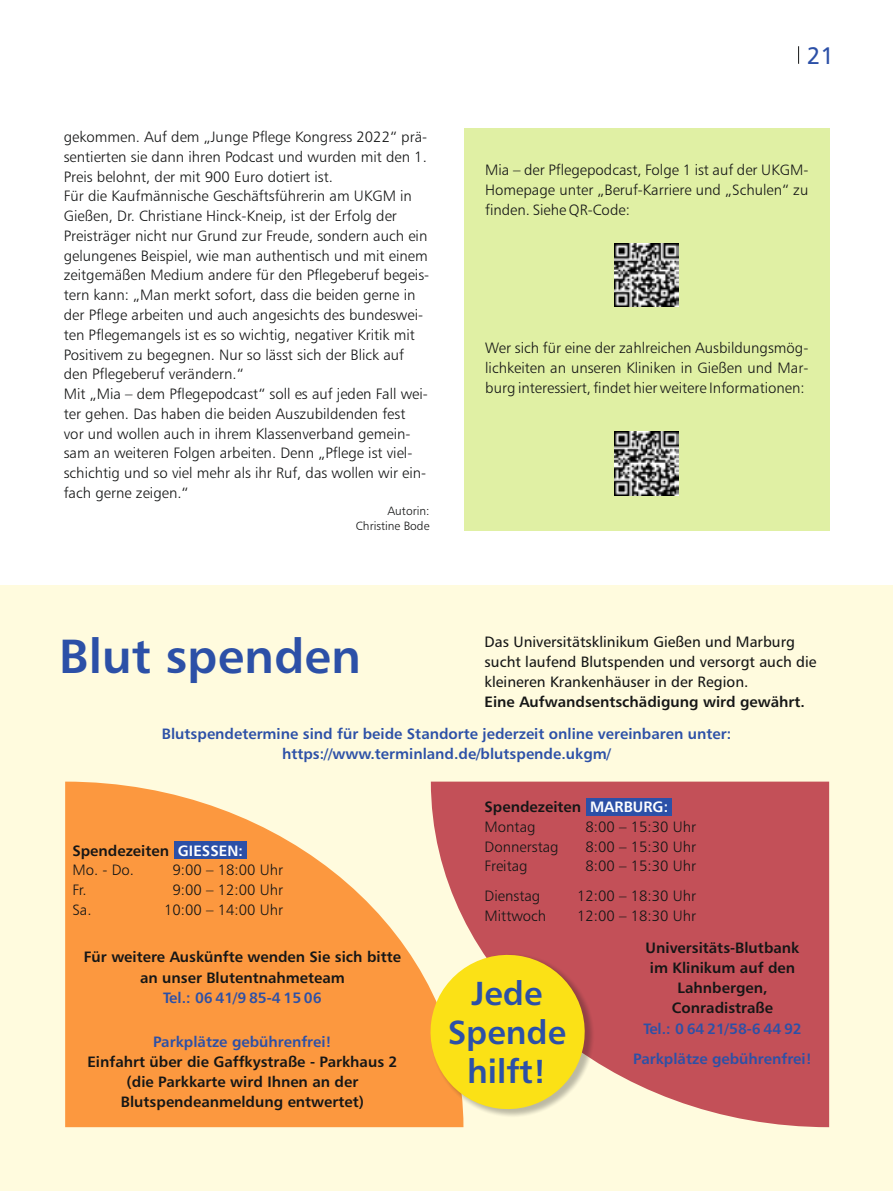
<style>
.page{position:relative;width:893px;height:1191px;background:#fff}
.page>*{position:absolute;margin:0;border:0;box-sizing:border-box;transform-origin:0 0}
.t1{font:48px "Humanist 777 BT Bold B";color:#2c50a7}
.t2{font:33.3px/39.2px "Humanist 777 BT Bold B";color:#2c50a7;text-align:center}
.t3{font:24px "Humanist 777 BT Roman B";color:#2c50a7}
.t4{font:15px/19.8px "Humanist 777 BT Light B";color:#151616;text-align:justify}
.t5{font:15px/20.1px "Humanist 777 BT Bold B";color:#151616;text-align:center}
.t6{font:15px/30.2px "Humanist 777 BT Bold B";color:#2c50a7;text-align:center}
.t7{font:15px/20px "Humanist 777 BT Roman B";color:#151616}
.t8{font:12px/15.8px "Humanist 777 BT Light B";color:#151616;text-align:right}
.s1{color:#fff}
</style>
<div class="page">
<div style="left:0;top:585px;width:893px;height:606px;background:#fffbde"></div>
<div style="left:464px;top:128px;width:366px;height:402px;background:#e0f0a4"></div>
<svg style="left:798px;top:46px;width:1px;height:18px"></svg>
<img style="left:615px;top:243px;width:64px;height:64px">
<img style="left:615px;top:432px;width:64px;height:63px">
<div style="left:463px;top:781px;width:366px;height:346px;background:#c35058"></div>
<div style="left:586px;top:798px;width:86px;height:17px;background:#2c50a7"></div>
<svg style="left:65px;top:781px;width:398px;height:346px;fill:#fc983f"></svg>
<div style="left:175px;top:841px;width:72px;height:17px;background:#2c50a7"></div>
<div style="left:427px;top:951px;width:170px;height:170px;background:#151616;opacity:.29"></div>
<svg style="left:425px;top:949px;width:165px;height:165px;background:#f3cf3a"></svg>
<p class="t4" style="left:64px;top:128px;width:367px;text-align:left">gekommen. Auf dem „Junge Pflege Kongress 2022“ prä&shy;sentierten sie dann ihren Podcast und wurden mit den 1.<br>Preis belohnt, der mit 900 Euro dotiert ist.<br>Für die Kaufmännische Geschäftsführerin am UKGM in Gießen, Dr. Christiane Hinck-Kneip, ist der Erfolg der Preisträger nicht nur Grund zur Freude, sondern auch ein gelungenes Beispiel, wie man authentisch und mit einem zeitgemäßen Medium andere für den Pflegeberuf begeis&shy;tern kann: „Man merkt sofort, dass die beiden gerne in der Pflege arbeiten und auch angesichts des bundeswei&shy;ten Pflegemangels ist es so wichtig, negativer Kritik mit Positivem zu begegnen. Nur so lässt sich der Blick auf den Pflegeberuf verändern.“<br>Mit „Mia – dem Pflegepodcast“ soll es auf jeden Fall wei&shy;ter gehen. Das haben die beiden Auszubildenden fest<br>vor und wollen auch in ihrem Klassenverband gemein&shy;sam an weiteren Folgen arbeiten. Denn „Pflege ist viel&shy;schichtig und so viel mehr als ihr Ruf, das wollen wir ein&shy;fach gerne zeigen.“</p>
<p class="t8" style="left:356px;top:503px;width:75px">Autorin:<br>Christine Bode</p>
<h1 class="t1" style="left:59px;top:636px;width:303px">Blut spenden</h1>
<h3 class="t3" style="left:807px;top:45px;width:29px">21</h3>
<p class="t4" style="left:485px;top:161px;width:325px">Mia – der Pflegepodcast, Folge 1 ist auf der UKGM-Homepage unter „Beruf-Karriere und „Schulen“ zu finden. Siehe QR-Code:</p>
<p class="t4" style="left:485px;top:339px;width:325px">Wer sich für eine der zahlreichen Ausbildungsmög&shy;lichkeiten an unseren Kliniken in Gießen und Mar&shy;burg interessiert, findet hier weitere Informationen:</p>
<p class="t7" style="left:485px;top:633px;width:333px">Das Universitätsklinikum Gießen und Marburg sucht laufend Blutspenden und versorgt auch die kleineren Krankenhäuser in der Region.</p>
<p class="t5" style="left:485px;top:693px;width:322px">Eine Aufwandsentschädigung wird gewährt.</p>
<p class="t6" style="left:162px;top:725px;width:571px;line-height:20.1px">Blutspendetermine sind für beide Standorte jederzeit online vereinbaren unter: https://www.terminland.de/blutspende.ukgm/</p>
<p class="t5" style="left:72px;top:841px;width:172px">Spendezeiten <span class="s1">GIESSEN:</span></p>
<p class="t4" style="left:72px;top:861px;width:63px">Mo. - Do.</p>
<p class="t4" style="left:172px;top:861px;width:112px">9:00 – 18:00 Uhr</p>
<p class="t4" style="left:72px;top:881px;width:16px">Fr.</p>
<p class="t4" style="left:172px;top:881px;width:112px">9:00 – 12:00 Uhr</p>
<p class="t4" style="left:72px;top:901px;width:21px">Sa.</p>
<p class="t4" style="left:164px;top:901px;width:121px">10:00 – 14:00 Uhr</p>
<p class="t5" style="left:84px;top:948px;width:319px">Für weitere Auskünfte wenden Sie sich bitte an unser Blutentnahmeteam</p>
<p class="t6" style="left:163px;top:983px;width:160px">Tel.: 06 41/9 85-4 15 06</p>
<p class="t6" style="left:153px;top:1027px;width:180px">Parkplätze gebührenfrei!</p>
<p class="t5" style="left:87px;top:1052px;width:312px">Einfahrt über die Gaffkystraße - Parkhaus 2 (die Parkkarte wird Ihnen an der<br>Blutspendeanmeldung entwertet)</p>
<p class="t5" style="left:485px;top:798px;width:185px">Spendezeiten <span class="s1">MARBURG:</span></p>
<p class="t4" style="left:485px;top:818px;width:53px">Montag</p>
<p class="t4" style="left:585px;top:818px;width:112px">8:00 – 15:30 Uhr</p>
<p class="t4" style="left:485px;top:838px;width:76px">Donnerstag</p>
<p class="t4" style="left:585px;top:838px;width:112px">8:00 – 15:30 Uhr</p>
<p class="t4" style="left:485px;top:857px;width:45px">Freitag</p>
<p class="t4" style="left:585px;top:857px;width:112px">8:00 – 15:30 Uhr</p>
<p class="t4" style="left:485px;top:887px;width:57px">Dienstag</p>
<p class="t4" style="left:577px;top:887px;width:121px">12:00 – 18:30 Uhr</p>
<p class="t4" style="left:485px;top:907px;width:63px">Mittwoch</p>
<p class="t4" style="left:577px;top:907px;width:121px">12:00 – 18:30 Uhr</p>
<p class="t5" style="left:646px;top:939px;width:155px">Universitäts-Blutbank im Klinikum auf den<br>Lahnbergen,<br>Conradistraße</p>
<p class="t6" style="left:633px;top:1014px;width:180px">Tel.: 0 64 21/58-6 44 92<br>Parkplätze gebührenfrei!</p>
<h2 class="t2" style="left:448px;top:976px;width:120px">Jede<br>Spende hilft!</h2>
</div>
